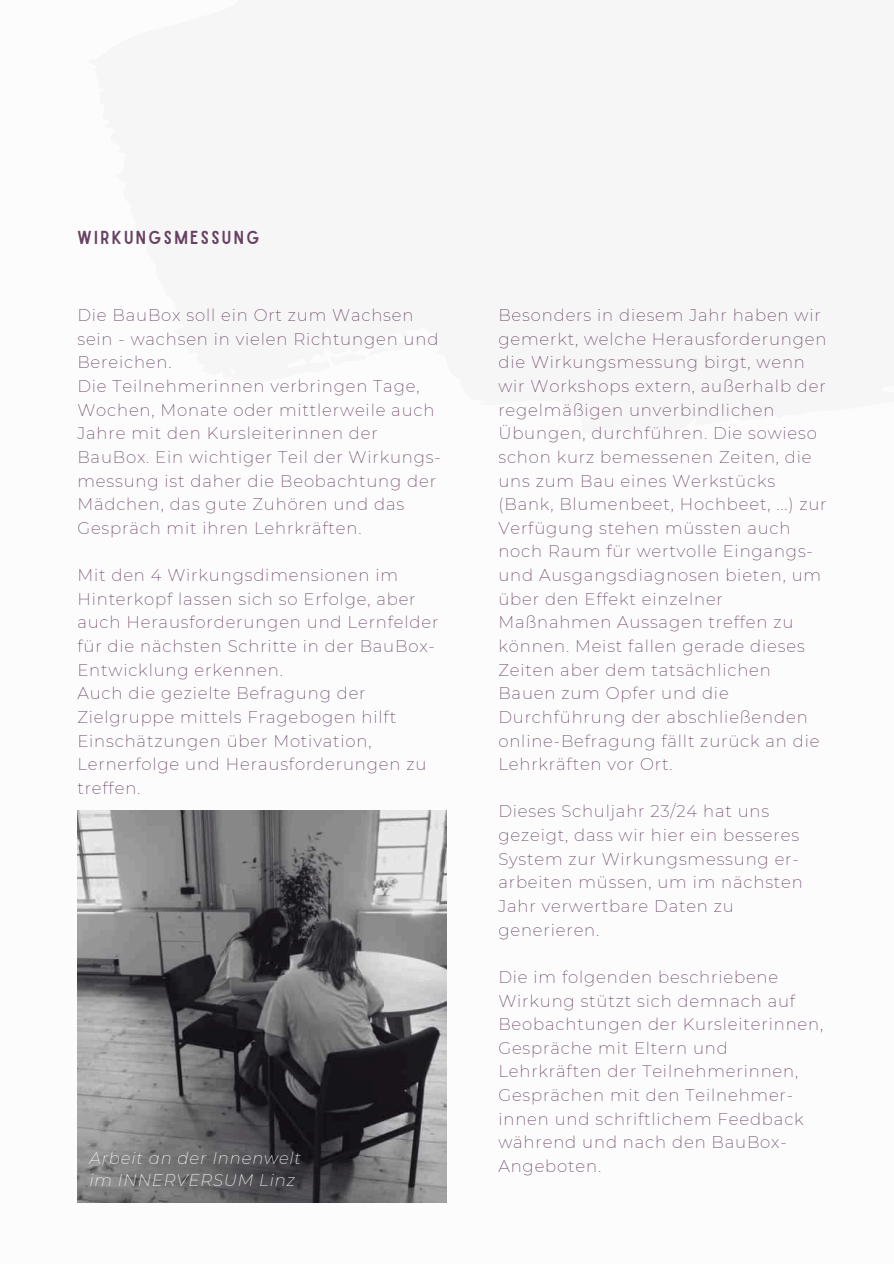
<style>
.page{position:relative;width:894px;height:1264px;background:#fff}
.page>*{position:absolute;margin:0;border:0;box-sizing:border-box;transform-origin:0 0}
.t1{font:18px "Sailors";letter-spacing:.13em;color:#684163}
.t2{font:200 16.5px/23.7px "Montserrat";letter-spacing:.05em;color:#684163}
.t3{font:italic 200 16.5px "Montserrat";letter-spacing:.05em;color:#fcfcfc}
</style>
<div class="page">
<img style="left:77px;top:810px;width:369px;height:391px">
<p class="t1" style="left:77px;top:231px;width:184px">WIRKUNGSMESSUNG</p>
<p class="t2" style="left:77px;top:303px;width:362px">Die BauBox soll ein Ort zum Wachsen sein - wachsen in vielen Richtungen und<br>Bereichen.</p>
<p class="t2" style="left:77px;top:374px;width:365px">Die Teilnehmerinnen verbringen Tage, Wochen, Monate oder mittlerweile auch Jahre mit den Kursleiterinnen der BauBox. Ein wichtiger Teil der Wirkungs&shy;messung ist daher die Beobachtung der Mädchen, das gute Zuhören und das Gespräch mit ihren Lehrkräften.</p>
<p class="t2" style="left:77px;top:563px;width:362px">Mit den 4 Wirkungsdimensionen im Hinterkopf lassen sich so Erfolge, aber auch Herausforderungen und Lernfelder für die nächsten Schritte in der BauBox-Entwicklung erkennen.</p>
<p class="t2" style="left:77px;top:681px;width:350px">Auch die gezielte Befragung der<br>Zielgruppe mittels Fragebogen hilft<br>Einschätzungen über Motivation,<br>Lernerfolge und Herausforderungen zu treffen.</p>
<p class="t3" style="left:89px;top:1148px;width:213px">Arbeit an der Innenwelt</p>
<p class="t3" style="left:89px;top:1169px;width:207px">im INNERVERSUM Linz</p>
<h1 class="t2" style="left:498px;top:303px;width:330px">Besonders in diesem Jahr haben wir gemerkt, welche Herausforderungen die Wirkungsmessung birgt, wenn wir Workshops extern, außerhalb der regelmäßigen unverbindlichen<br>Übungen, durchführen. Die sowieso schon kurz bemessenen Zeiten, die uns zum Bau eines Werkstücks (Bank, Blumenbeet, Hochbeet, ...) zur<br>Verfügung stehen müssten auch noch Raum für wertvolle Eingangs&shy;und Ausgangsdiagnosen bieten, um über den Effekt einzelner<br>Maßnahmen Aussagen treffen zu können. Meist fallen gerade dieses<br>Zeiten aber dem tatsächlichen<br>Bauen zum Opfer und die</h1>
<p class="t2" style="left:498px;top:705px;width:323px">Durchführung der abschließenden online-Befragung fällt zurück an die<br>Lehrkräften vor Ort.</p>
<p class="t2" style="left:498px;top:799px;width:306px">Dieses Schuljahr 23/24 hat uns gezeigt, dass wir hier ein besseres<br>System zur Wirkungsmessung er&shy;arbeiten müssen, um im nächsten<br>Jahr verwertbare Daten zu generieren.</p>
<p class="t2" style="left:498px;top:965px;width:326px">Die im folgenden beschriebene<br>Wirkung stützt sich demnach auf<br>Beobachtungen der Kursleiterinnen,<br>Gespräche mit Eltern und<br>Lehrkräften der Teilnehmerinnen,<br>Gesprächen mit den Teilnehmer&shy;innen und schriftlichem Feedback während und nach den BauBox-<br>Angeboten.</p>
</div>
